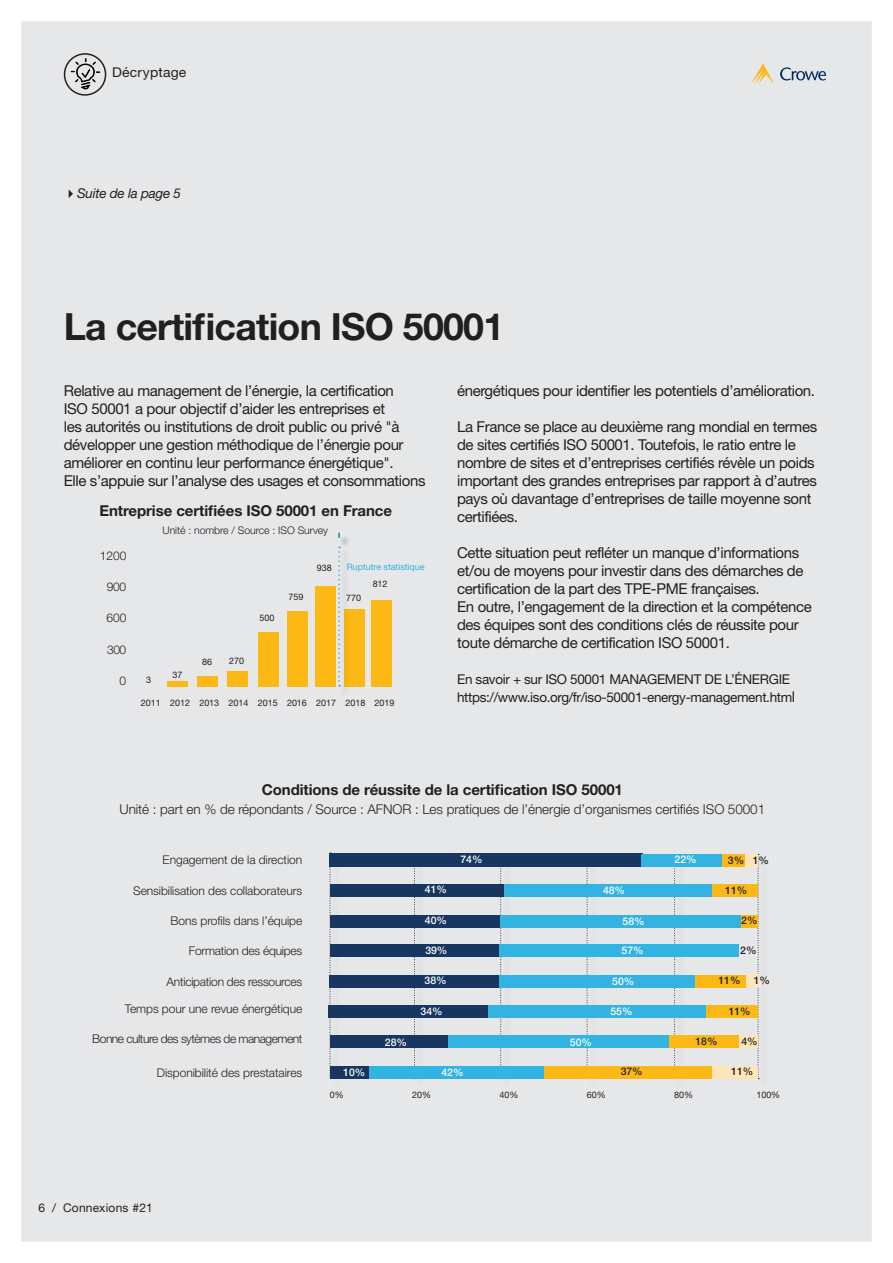
<style>
.page{position:relative;width:893px;height:1263px;background:#fff}
.page>*{position:absolute;margin:0;border:0;box-sizing:border-box;transform-origin:0 0}
.t1{font:700 37.5px "Helvetica Neue LT Std";letter-spacing:-.02em;color:#231f20}
.t2{font:15px/18px "Helvetica Neue LT Std";letter-spacing:-.025em;color:#231f20}
.t3{font:700 15px "Helvetica Neue LT Std";letter-spacing:-.005em;color:#231f20}
.t4{font:13.5px/18px "Helvetica Neue LT Std";letter-spacing:-.025em;color:#231f20}
.t5{font:300 13.5px "Helvetica Neue LT Std";letter-spacing:-.005em;color:#231f20}
.t6{font:italic 13.5px "Helvetica Neue LT Std";letter-spacing:-.02em;color:#231f20}
.t7{font:13.5px "Helvetica Neue LT Std";letter-spacing:.015em;color:#231f20}
.t8{font:300 12px "Helvetica Neue LT Std";letter-spacing:-.005em;color:#231f20}
.t9{font:300 12px "Helvetica Neue LT Std";letter-spacing:-.04em;color:#231f20}
.t10{font:12px "Helvetica Neue LT Std";letter-spacing:.02em;color:#231f20}
.t11{font:500 10.5px "Helvetica Neue LT Std";letter-spacing:-.005em;color:#fff}
.t12{font:500 10.5px "Helvetica Neue LT Std";letter-spacing:-.005em;color:#231f20}
.t13{font:300 10.5px "Helvetica Neue LT Std";letter-spacing:-.005em;color:#231f20}
.t14{font:9px "Helvetica Neue LT Std";letter-spacing:-.005em;color:#231f20}
.t15{font:9px "Helvetica Neue LT Std";letter-spacing:-.005em;color:#32b3e2}
.s1{font-size:15px}
</style>
<div class="page">
<div style="left:21px;top:21px;width:851px;height:1221px;background:#e6e7e9"></div>
<svg style="left:780px;top:67px;width:46px;height:13px"></svg>
<svg style="left:751px;top:63px;width:23px;height:21px"></svg>
<img style="left:65px;top:54px;width:41px;height:40px">
<div style="left:64px;top:53px;width:42px;height:43px;border:2px solid #231f20;border-radius:50%"></div>
<div style="left:227px;top:672px;width:21px;height:15px;background:#fcb814"></div>
<div style="left:258px;top:632px;width:20px;height:55px;background:#fcb814"></div>
<div style="left:287px;top:611px;width:20px;height:76px;background:#fcb814"></div>
<div style="left:315px;top:587px;width:20px;height:100px;background:#fcb814"></div>
<div style="left:345px;top:610px;width:20px;height:77px;background:#fcb814"></div>
<div style="left:372px;top:600px;width:20px;height:87px;background:#fcb814"></div>
<div style="left:168px;top:681px;width:20px;height:6px;background:#fcb814"></div>
<div style="left:198px;top:676px;width:20px;height:11px;background:#fcb814"></div>
<div style="left:331px;top:854px;width:10px;height:233px;background:#e2e3e5"></div>
<svg style="left:330px;top:853px;width:1px;height:213px"></svg>
<div style="left:416px;top:856px;width:9px;height:233px;background:#e2e3e5"></div>
<svg style="left:414px;top:868px;width:1px;height:198px"></svg>
<div style="left:502px;top:856px;width:9px;height:233px;background:#e2e3e5"></div>
<svg style="left:500px;top:868px;width:2px;height:198px"></svg>
<div style="left:589px;top:856px;width:9px;height:233px;background:#e2e3e5"></div>
<svg style="left:587px;top:868px;width:1px;height:198px"></svg>
<div style="left:676px;top:856px;width:9px;height:233px;background:#e2e3e5"></div>
<svg style="left:674px;top:866px;width:2px;height:200px"></svg>
<svg style="left:758px;top:854px;width:1px;height:225px"></svg>
<div style="left:329px;top:854px;width:313px;height:13px;background:#173660"></div>
<div style="left:641px;top:854px;width:83px;height:12px;background:#32b3e2"></div>
<div style="left:330px;top:884px;width:174px;height:12px;background:#173660"></div>
<div style="left:722px;top:854px;width:23px;height:12px;background:#fcb814"></div>
<div style="left:745px;top:854px;width:12px;height:12px;background:#fee6b9"></div>
<div style="left:504px;top:884px;width:208px;height:13px;background:#32b3e2"></div>
<div style="left:712px;top:884px;width:46px;height:13px;background:#fcb814"></div>
<div style="left:330px;top:915px;width:170px;height:12px;background:#173660"></div>
<div style="left:330px;top:944px;width:170px;height:13px;background:#173660"></div>
<div style="left:330px;top:975px;width:170px;height:13px;background:#173660"></div>
<div style="left:329px;top:1005px;width:159px;height:12px;background:#173660"></div>
<div style="left:330px;top:1035px;width:118px;height:13px;background:#173660"></div>
<div style="left:330px;top:1066px;width:40px;height:13px;background:#173660"></div>
<div style="left:500px;top:915px;width:241px;height:12px;background:#32b3e2"></div>
<div style="left:741px;top:915px;width:16px;height:12px;background:#fcb814"></div>
<div style="left:499px;top:944px;width:240px;height:13px;background:#32b3e2"></div>
<div style="left:500px;top:975px;width:204px;height:12px;background:#32b3e2"></div>
<div style="left:488px;top:1005px;width:220px;height:13px;background:#32b3e2"></div>
<div style="left:448px;top:1035px;width:222px;height:13px;background:#32b3e2"></div>
<div style="left:369px;top:1066px;width:176px;height:13px;background:#32b3e2"></div>
<div style="left:544px;top:1066px;width:175px;height:13px;background:#fcb814"></div>
<div style="left:713px;top:1066px;width:45px;height:13px;background:#fee6b9"></div>
<div style="left:669px;top:1035px;width:71px;height:13px;background:#fcb814"></div>
<div style="left:707px;top:1005px;width:51px;height:13px;background:#fcb814"></div>
<div style="left:696px;top:975px;width:51px;height:12px;background:#fcb814"></div>
<div style="left:746px;top:974px;width:12px;height:13px;background:#fee6b9"></div>
<div style="left:739px;top:1035px;width:19px;height:13px;background:#fee6b9"></div>
<div style="left:340px;top:549px;width:10px;height:148px;background:#231f20;opacity:.75"></div>
<svg style="left:338px;top:547px;width:2px;height:139px"></svg>
<div style="left:340px;top:534px;width:10px;height:14px;background:#231f20;opacity:.75"></div>
<p class="t7" style="left:112px;top:65px;width:76px">Décryptage</p>
<p class="t6" style="left:64px;top:185px;width:119px">✔Suite de la page 5</p>
<h1 class="t1" style="left:64px;top:304px;width:442px">La certification ISO 50001</h1>
<p class="t2" style="left:64px;top:381px;width:363px">Relative au management de l’énergie, la certification<br>ISO 50001 a pour objectif d’aider les entreprises et<br>les autorités ou institutions de droit public ou privé "à développer une gestion méthodique de l’énergie pour améliorer en continu leur performance énergétique".<br>Elle s’appuie sur l’analyse des usages et consommations</p>
<p class="t2" style="left:457px;top:381px;width:359px">énergétiques pour identifier les potentiels d’amélioration.</p>
<p class="t2" style="left:457px;top:417px;width:362px">La France se place au deuxième rang mondial en termes de sites certifiés ISO 50001. Toutefois, le ratio entre le nombre de sites et d’entreprises certifiés révèle un poids important des grandes entreprises par rapport à d’autres pays où davantage d’entreprises de taille moyenne sont certifiées.</p>
<p class="t2" style="left:457px;top:543px;width:356px">Cette situation peut refléter un manque d’informations et/ou de moyens pour investir dans des démarches de certification de la part des TPE-PME françaises.<br>En outre, l’engagement de la direction et la compétence des équipes sont des conditions clés de réussite pour toute démarche de certification ISO 50001.</p>
<p class="t4" style="left:457px;top:670px;width:340px">En savoir + sur ISO 50001 MANAGEMENT DE L’ÉNERGIE https://www.iso.org/fr/iso-50001-energy-management.htm<span class="s1">l</span></p>
<p class="t3" style="left:99px;top:501px;width:294px">Entreprise certifiées ISO 50001 en France</p>
<p class="t13" style="left:163px;top:524px;width:167px">Unité : nombre / Source : ISO Survey</p>
<p class="t8" style="left:100px;top:548px;width:28px">1200</p>
<p class="t15" style="left:347px;top:561px;width:80px">Ruptutre statistique</p>
<p class="t14" style="left:317px;top:562px;width:16px">938</p>
<p class="t14" style="left:373px;top:579px;width:16px">812</p>
<p class="t8" style="left:107px;top:579px;width:21px">900</p>
<p class="t8" style="left:107px;top:611px;width:21px">600</p>
<p class="t8" style="left:107px;top:642px;width:21px">300</p>
<p class="t8" style="left:120px;top:673px;width:8px">0</p>
<p class="t14" style="left:288px;top:591px;width:16px">759</p>
<p class="t14" style="left:346px;top:592px;width:16px">770</p>
<p class="t14" style="left:260px;top:613px;width:16px">500</p>
<p class="t14" style="left:229px;top:656px;width:16px">270</p>
<p class="t14" style="left:202px;top:657px;width:11px">86</p>
<p class="t14" style="left:173px;top:669px;width:11px">37</p>
<p class="t14" style="left:146px;top:674px;width:7px">3</p>
<p class="t14" style="left:374px;top:697px;width:21px">2019</p>
<p class="t14" style="left:141px;top:697px;width:226px">2011 2012 2013 2014 2015 2016 2017 2018</p>
<p class="t3" style="left:262px;top:781px;width:363px">Conditions de réussite de la certification ISO 50001</p>
<p class="t5" style="left:119px;top:801px;width:647px">Unité : part en % de répondants / Source : AFNOR : Les pratiques de l’énergie d’organismes certifiés ISO 50001</p>
<p class="t8" style="left:163px;top:853px;width:141px">Engagement de la direction</p>
<p class="t8" style="left:133px;top:883px;width:171px">Sensibilisation des collaborateurs</p>
<p class="t8" style="left:171px;top:913px;width:133px">Bons profils dans l’équipe</p>
<p class="t8" style="left:189px;top:944px;width:115px">Formation des équipes</p>
<p class="t8" style="left:167px;top:974px;width:137px">Anticipation des ressources</p>
<p class="t8" style="left:125px;top:1001px;width:179px">Temps pour une revue énergétique</p>
<p class="t9" style="left:92px;top:1032px;width:212px">Bonne culture des sytèmes de management</p>
<p class="t8" style="left:157px;top:1065px;width:147px">Disponibilité des prestataires</p>
<p class="t11" style="left:343px;top:1066px;width:24px">10%</p>
<p class="t11" style="left:385px;top:1035px;width:24px">28%</p>
<p class="t11" style="left:460px;top:853px;width:24px">74%</p>
<p class="t11" style="left:675px;top:853px;width:24px">22%</p>
<p class="t12" style="left:728px;top:853px;width:43px">3% 1%</p>
<p class="t11" style="left:425px;top:883px;width:24px">41%</p>
<p class="t11" style="left:603px;top:884px;width:24px">48%</p>
<p class="t12" style="left:725px;top:884px;width:24px">11%</p>
<p class="t11" style="left:425px;top:914px;width:24px">40%</p>
<p class="t11" style="left:425px;top:944px;width:24px">39%</p>
<p class="t11" style="left:425px;top:974px;width:24px">38%</p>
<p class="t11" style="left:421px;top:1005px;width:24px">34%</p>
<p class="t11" style="left:623px;top:915px;width:24px">58%</p>
<p class="t12" style="left:741px;top:914px;width:18px">2%</p>
<p class="t11" style="left:622px;top:944px;width:24px">57%</p>
<p class="t12" style="left:740px;top:944px;width:18px">2%</p>
<p class="t11" style="left:612px;top:975px;width:24px">50%</p>
<p class="t12" style="left:740px;top:976px;width:18px">2%</p>
<p class="t11" style="left:610px;top:1005px;width:24px">55%</p>
<p class="t12" style="left:718px;top:974px;width:24px">11%</p>
<p class="t12" style="left:754px;top:974px;width:18px">1%</p>
<p class="t12" style="left:729px;top:1005px;width:24px">11%</p>
<p class="t11" style="left:570px;top:1035px;width:24px">50%</p>
<p class="t12" style="left:695px;top:1035px;width:24px">18%</p>
<p class="t12" style="left:741px;top:1035px;width:18px">4%</p>
<p class="t11" style="left:441px;top:1066px;width:24px">42%</p>
<p class="t12" style="left:610px;top:1065px;width:34px">2%37%</p>
<p class="t12" style="left:731px;top:1065px;width:24px">11%</p>
<p class="t14" style="left:330px;top:1089px;width:15px">0%</p>
<p class="t14" style="left:412px;top:1089px;width:20px">20%</p>
<p class="t14" style="left:500px;top:1089px;width:20px">40%</p>
<p class="t14" style="left:587px;top:1089px;width:20px">60%</p>
<p class="t14" style="left:674px;top:1089px;width:20px">80%</p>
<p class="t14" style="left:756px;top:1089px;width:25px">100%</p>
<p class="t10" style="left:39px;top:1200px;width:116px">6 / Connexions #21</p>
</div>
